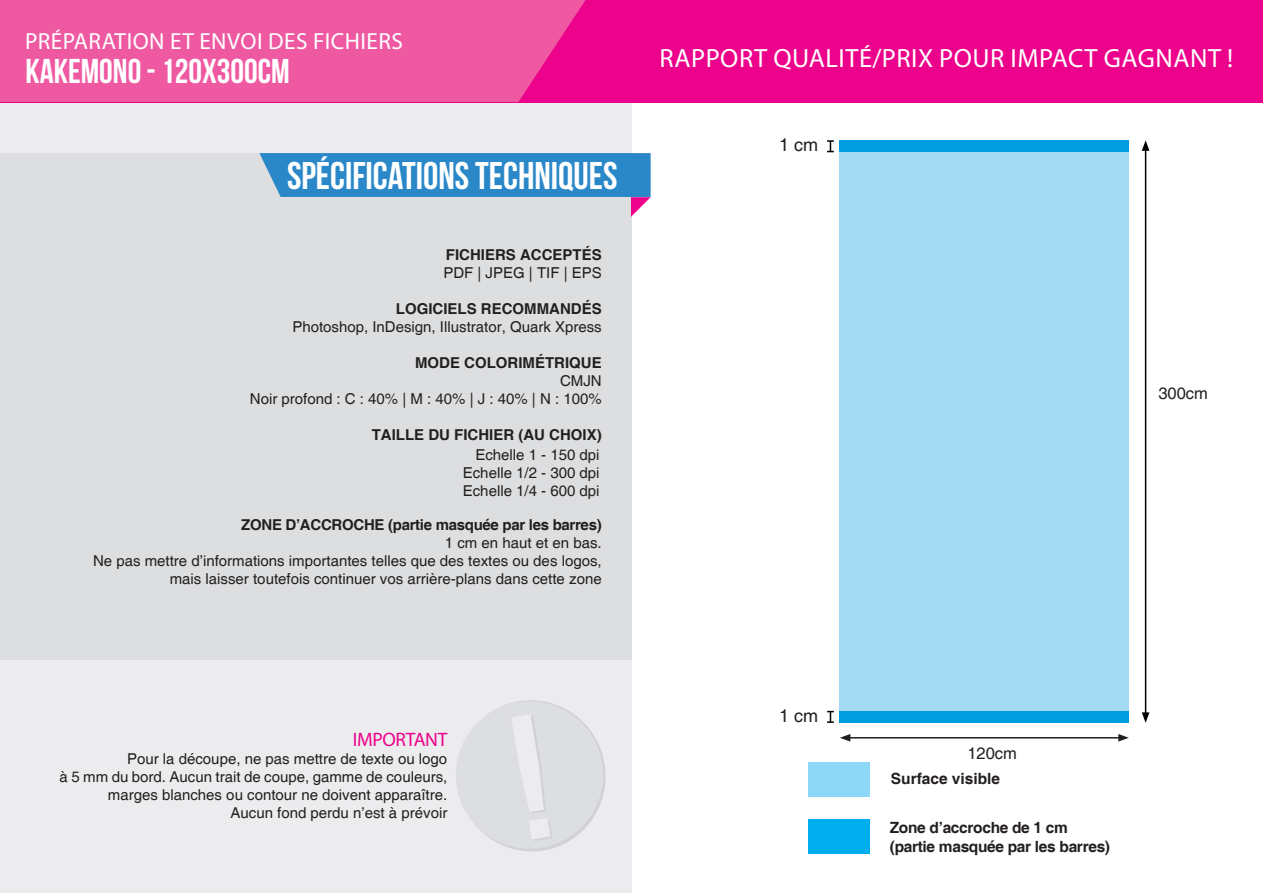
<style>
.page{position:relative;width:1263px;height:893px;background:#fff}
.page>*{position:absolute;margin:0;border:0;box-sizing:border-box;transform-origin:0 0}
.t1{font:38.55px "Bebas Neue";color:#fff}
.t2{font:34.5px "Bebas Neue";color:#fff}
.t3{font:26.4px "Myriad Pro";letter-spacing:.02em;color:#fff}
.t4{font:23.4px "Myriad Pro";letter-spacing:.02em;color:#fff}
.t5{font:19.5px "Myriad Pro";color:#ed028c}
.t6{font:18px "Helvetica";color:#231f20}
.t7{font:16.5px "Helvetica";color:#231f20}
.t8{font:700 15.45px/18.6px "Helvetica";color:#231f20}
.t9{font:15px/18px "Helvetica";color:#231f20;text-align:right}
.t10{font:700 15px "Helvetica";color:#231f20}
.t11{font:700 15px "Helvetica";letter-spacing:-.02em;color:#231f20}
</style>
<div class="page">
<div style="left:0;top:98px;width:631px;height:795px;background:#ececee"></div>
<div style="left:0;top:0;width:1263px;height:102px;background:#ed028c"></div>
<div style="left:0;top:0;width:585px;height:102px;background:#ef59a1"></div>
<div style="left:0;top:153px;width:631px;height:506px;background:#dddee0"></div>
<svg style="left:259px;top:153px;width:392px;height:64px"></svg>
<div style="left:808px;top:762px;width:61px;height:35px;background:#8dd7f7"></div>
<div style="left:808px;top:819px;width:61px;height:35px;background:#00aeef"></div>
<svg style="left:456px;top:700px;width:150px;height:152px"></svg>
<div style="left:840px;top:140px;width:289px;height:571px;background:#a2daf3"></div>
<div style="left:840px;top:711px;width:289px;height:12px;background:#009de0"></div>
<div style="left:840px;top:140px;width:289px;height:12px;background:#009de0"></div>
<hr style="left:848px;top:737px;width:273px;height:1px;background:#231f20">
<svg style="left:840px;top:734px;width:10px;height:8px"></svg>
<svg style="left:1118px;top:734px;width:11px;height:8px"></svg>
<hr style="left:1145px;top:149px;width:1px;height:566px;background:#000">
<svg style="left:1142px;top:140px;width:7px;height:11px"></svg>
<svg style="left:1142px;top:712px;width:7px;height:11px"></svg>
<svg style="left:827px;top:711px;width:7px;height:12px"></svg>
<svg style="left:827px;top:140px;width:7px;height:12px"></svg>
<h3 class="t4" style="left:25px;top:27px;width:311px">PRÉPARATION ET ENVOI DES FICHIE</h3>
<h3 class="t4" style="left:378px;top:27px;width:26px">RS</h3>
<h2 class="t2" style="left:26px;top:52px;width:266px">KAKEMONO - 120X300CM</h2>
<h1 class="t1" style="left:287px;top:155px;width:332px">SPÉCIFICATIONS TECHNIQUES</h1>
<p class="t10" style="left:446px;top:245px;width:157px">Fichiers acceptés</p>
<p class="t9" style="left:443px;top:264px;width:160px">PDF | JPEG | TIF | EPS</p>
<p class="t10" style="left:396px;top:299px;width:207px">Logiciels recommandés</p>
<p class="t9" style="left:292px;top:318px;width:311px">Photoshop, InDesign, Illustrator, Quark Xpress</p>
<p class="t10" style="left:415px;top:353px;width:188px">Mode colorimétrique</p>
<p class="t9" style="left:250px;top:372px;width:353px">CMJN<br>Noir profond : C : 40% | M : 40% | J : 40% | N : 100%</p>
<p class="t10" style="left:372px;top:425px;width:231px">Taille du fichier (au choix)</p>
<p class="t9" style="left:463px;top:446px;width:138px;text-align:justify;text-indent:13px">Echelle 1 - 150 dpi Echelle 1/2 - 300 dpi Echelle 1/4 - 600 dpi</p>
<p class="t11" style="left:241px;top:515px;width:362px">Zone d’accroche (partie masquée par les barres)</p>
<p class="t9" style="left:93px;top:534px;width:510px">1 cm en haut et en bas.<br>Ne pas mettre d’informations importantes telles que des textes ou des logos, mais laisser toutefois continuer vos arrière-plans dans cette zone</p>
<h3 class="t3" style="left:659px;top:42px;width:575px">RAPPORT QUALITÉ/PRIX POUR IMPACT GAGNANT !</h3>
<p class="t6" style="left:779px;top:135px;width:41px">1 cm</p>
<p class="t7" style="left:1158px;top:384px;width:51px">300cm</p>
<h3 class="t5" style="left:353px;top:728px;width:17px">IMPORTANT</h3>
<p class="t9" style="left:60px;top:751px;width:389px">Pour la découpe, ne pas mettre de texte ou logo<br>à 5 mm du bord. Aucun trait de coupe, gamme de couleurs, marges blanches ou contour ne doivent apparaître.<br>Aucun fond perdu n’est à prévoir</p>
<p class="t6" style="left:779px;top:705px;width:41px">1 cm</p>
<p class="t7" style="left:967px;top:743px;width:51px">120cm</p>
<p class="t8" style="left:891px;top:770px;width:111px">Surface visible</p>
<p class="t8" style="left:890px;top:819px;width:222px">Zone d’accroche de 1 cm (partie masquée par les barres)</p>
</div>
